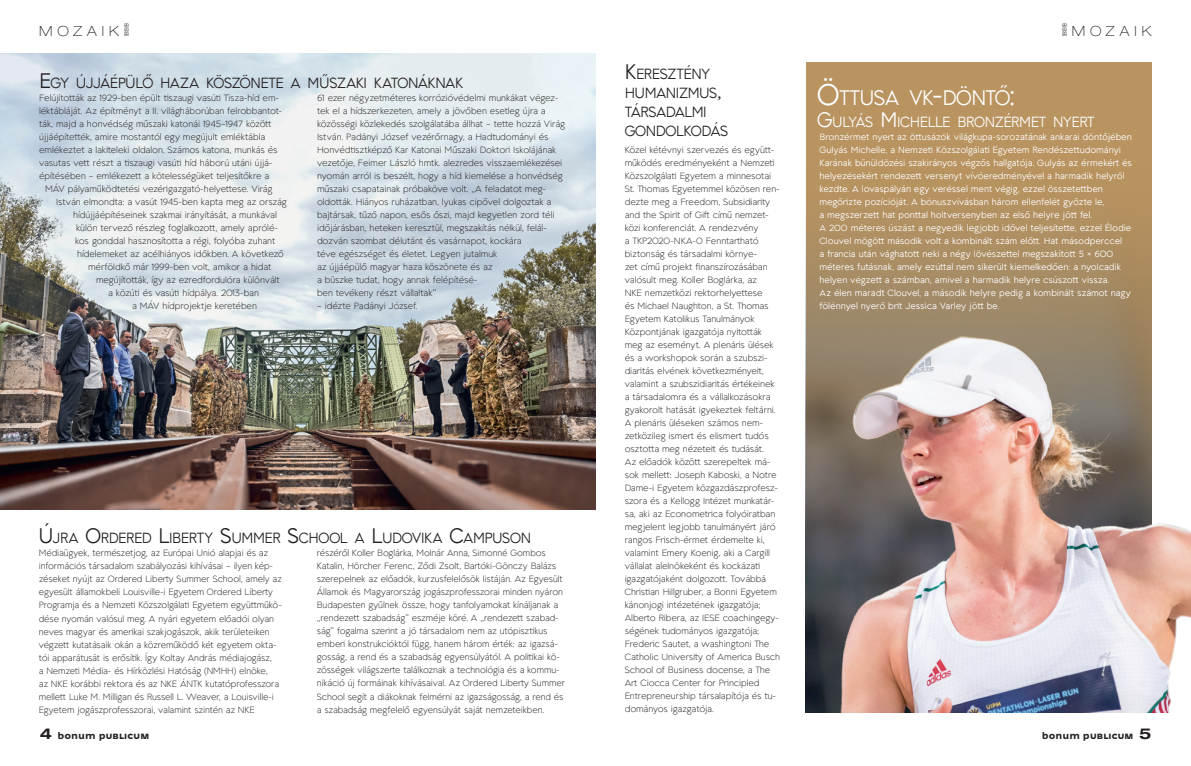
<style>
.page{position:relative;width:1191px;height:766px;background:#fff}
.page>*{position:absolute;margin:0;border:0;box-sizing:border-box;transform-origin:0 0}
.t1{font:21px "TG Aqsa Pro";letter-spacing:-.04em;color:#fff;scale:.95 1}
.t2{font:14.7px/19px "TG Aqsa Pro";letter-spacing:-.035em;color:#231f20;scale:.95 1}
.t3{font:14.7px "TG Aqsa Pro";letter-spacing:-.035em;color:#fff;scale:.95 1}
.t4{font:100 expanded 14px "Helvetica Neue LT Pro";letter-spacing:.355em;color:#231f20}
.t5{font:700 10px "Westeinde Caption";letter-spacing:.015em;color:#231f20}
.t6{font:300 9px/13px "TG Aqsa Pro";color:#231f20}
.t7{font:9px/13px "TG Aqsa Pro";letter-spacing:.01em;color:#fff}
.s1{font-size:21px}
.s2{font-family:"Helvetica Neue LT Pro";font-stretch:expanded;font-size:15px}
.s3{font-size:30px}
</style>
<div class="page">
<img style="left:0;top:54px;width:596px;height:455px">
<svg style="left:124px;top:23px;width:5px;height:13px"></svg>
<div style="left:805px;top:62px;width:346px;height:649px;background:#b99460"></div>
<img style="left:805px;top:182px;width:386px;height:529px">
<svg style="left:1062px;top:23px;width:5px;height:13px"></svg>
<p class="t4" style="left:39px;top:23px;width:81px">MOZAIK</p>
<p class="t2" style="left:39px;top:73px;width:448px"><span class="s1">E</span>GY ÚJJÁÉPÜLŐ HAZA KÖSZÖNETE A MŰSZAKI KATONÁKNAK</p>
<p class="t6" style="left:39px;top:91px;width:241px">Felújították az 1929-ben épült tiszaugi vasúti Tisza-híd em-</p>
<p class="t6" style="left:39px;top:104px;width:244px">léktábláját. Az építményt a II. világháborúban felrobbantot-</p>
<p class="t6" style="left:39px;top:117px;width:234px">ták, majd a honvédség műszaki katonái 1945–1947 között</p>
<p class="t6" style="left:39px;top:130px;width:227px">újjáépítették, amire mostantól egy megújult emléktábla</p>
<p class="t6" style="left:39px;top:143px;width:240px">emlékeztet a lakiteleki oldalon. Számos katona, munkás és</p>
<p class="t6" style="left:39px;top:156px;width:235px">vasutas vett részt a tiszaugi vasúti híd háború utáni újjá-</p>
<p class="t6" style="left:39px;top:169px;width:232px">építésében – emlékezett a kötelességüket teljesítőkre a</p>
<p class="t6" style="left:45px;top:182px;width:229px">MÁV pályaműködtetési vezérigazgató-helyettese. Virág</p>
<p class="t6" style="left:56px;top:195px;width:232px">István elmondta: a vasút 1945-ben kapta meg az ország</p>
<p class="t6" style="left:73px;top:208px;width:205px">hídújjáépítéseinek szakmai irányítását, a munkával</p>
<p class="t6" style="left:76px;top:221px;width:203px">külön tervező részleg foglalkozott, amely aprólé-</p>
<p class="t6" style="left:75px;top:234px;width:202px">kos gonddal hasznosította a régi, folyóba zuhant</p>
<p class="t6" style="left:77px;top:247px;width:208px">hídelemeket az acélhiányos időkben. A következő</p>
<p class="t6" style="left:88px;top:260px;width:185px">mérföldkő már 1999-ben volt, amikor a hidat</p>
<p class="t6" style="left:96px;top:273px;width:185px">megújították, így az ezredfordulóra különvált</p>
<p class="t6" style="left:108px;top:286px;width:152px">a közúti és vasúti hídpálya. 2013-ban</p>
<p class="t6" style="left:132px;top:299px;width:126px">a MÁV hídprojektje keretében</p>
<p class="t6" style="left:317px;top:91px;width:249px">61 ezer négyzetméteres korrózióvédelmi munkákat végez&shy;tek el a hídszerkezeten, amely a jövőben esetleg újra a közösségi közlekedés szolgálatába állhat – tette hozzá Virág István. Padányi József vezérőrnagy, a Hadtudományi és Honvédtisztképző Kar Katonai Műszaki Doktori Iskolájának vezetője, Feimer László hmtk. alezredes visszaemlékezései nyomán arról is beszélt, hogy a híd kiemelése a honvédség műszaki csapatainak próbaköve volt. „A feladatot meg&shy;oldották. Hiányos ruházatban, lyukas cipővel dolgoztak a bajtársak, tűző napon, esős őszi, majd kegyetlen zord téli időjárásban, heteken keresztül, megszakítás nélkül, felál&shy;dozván szombat délutánt és vasárnapot, kockára<br>téve egészséget és életet. Legyen jutalmuk<br>az újjáépülő magyar haza köszönete és az<br>a büszke tudat, hogy annak felépítésé-<br>ben tevékeny részt vállaltak”</p>
<p class="t6" style="left:317px;top:299px;width:102px">– idézte Padányi József.</p>
<p class="t2" style="left:39px;top:528px;width:520px"><span class="s1">Ú</span>JRA <span class="s1">O</span>RDERED <span class="s1">L</span>IBERTY <span class="s1">S</span>UMMER <span class="s1">S</span>CHOOL A <span class="s1">L</span>UDOVIKA <span class="s1">C</span>AMPUSON</p>
<p class="t6" style="left:39px;top:546px;width:245px">Médiaügyek, természetjog, az Európai Unió alapjai és az információs társadalom szabályozási kihívásai – ilyen kép&shy;zéseket nyújt az Ordered Liberty Summer School, amely az egyesült államokbeli Louisville-i Egyetem Ordered Liberty Programja és a Nemzeti Közszolgálati Egyetem együttműkö&shy;dése nyomán valósul meg. A nyári egyetem előadói olyan neves magyar és amerikai szakjogászok, akik területeiken végzett kutatásaik okán a közreműködő két egyetem okta&shy;tói apparátusát is erősítik. Így Koltay András médiajogász,<br>a Nemzeti Média- és Hírközlési Hatóság (NMHH) elnöke,<br>az NKE korábbi rektora és az NKE ÁNTK kutatóprofesszora mellett Luke M. Milligan és Russell L. Weaver, a Louisville-i Egyetem jogászprofesszorai, valamint szintén az NKE</p>
<p class="t6" style="left:317px;top:546px;width:249px">részéről Koller Boglárka, Molnár Anna, Simonné Gombos Katalin, Hörcher Ferenc, Ződi Zsolt, Bartóki-Gönczy Balázs szerepelnek az előadók, kurzusfelelősök listáján. Az Egyesült Államok és Magyarország jogászprofesszorai minden nyáron Budapesten gyűlnek össze, hogy tanfolyamokat kínáljanak a „rendezett szabadság” eszméje köré. A „rendezett szabad&shy;ság” fogalma szerint a jó társadalom nem az utópisztikus emberi konstrukcióktól függ, hanem három érték: az igazsá&shy;gosság, a rend és a szabadság egyensúlyától. A politikai kö&shy;zösségek világszerte találkoznak a technológia és a kommu&shy;nikáció új formáinak kihívásaival. Az Ordered Liberty Summer School segít a diákoknak felmérni az igazságosság, a rend és a szabadság megfelelő egyensúlyát saját nemzeteikben.</p>
<p class="t5" style="left:40px;top:727px;width:111px"><span class="s2">4</span> bonum publicum</p>
<p class="t2" style="left:624px;top:65px;width:111px"><span class="s1">K</span>ERESZTÉNY<br>HUMANIZMUS<span class="s1">,<br></span>TÁRSADALMI<br>GONDOLKODÁS</p>
<p class="t6" style="left:624px;top:143px;width:157px">Közel kétévnyi szervezés és együtt&shy;működés eredményeként a Nemzeti Közszolgálati Egyetem a minnesotai St. Thomas Egyetemmel közösen ren&shy;dezte meg a Freedom, Subsidiarity and the Spirit of Gift című nemzet&shy;közi konferenciát. A rendezvény<br>a TKP2020-NKA-0 Fenntartható biztonság és társadalmi környe-<br>zet című projekt finanszírozásában valósult meg. Koller Boglárka, az<br>NKE nemzetközi rektorhelyettese<br>és Michael Naughton, a St. Thomas Egyetem Katolikus Tanulmányok Központjának igazgatója nyitották meg az eseményt. A plenáris ülések és a workshopok során a szubszi&shy;diaritás elvének következményeit, valamint a szubszidiaritás értékeinek a társadalomra és a vállalkozásokra gyakorolt hatását igyekeztek feltárni.<br>A plenáris üléseken számos nem&shy;zetközileg ismert és elismert tudós osztotta meg nézeteit és tudását.<br>Az előadók között szerepeltek má&shy;sok mellett: Joseph Kaboski, a Notre Dame-i Egyetem közgazdászprofesz&shy;szora és a Kellogg Intézet munkatár&shy;sa, aki az Econometrica folyóiratban megjelent legjobb tanulmányért járó rangos Frisch-érmet érdemelte ki, valamint Emery Koenig, aki a Cargill vállalat alelnökeként és kockázati igazgatójaként dolgozott. Továbbá Christian Hillgruber, a Bonni Egyetem kánonjogi intézetének igazgatója; Alberto Ribera, az IESE coachingegy&shy;ségének tudományos igazgatója; Frederic Sautet, a washingtoni The Catholic University of America Busch School of Business docense, a The Art Ciocca Center for Principled Entrepreneurship társalapítója és tu&shy;dományos igazgatója.</p>
<p class="t4" style="left:1071px;top:23px;width:81px">MOZAIK</p>
<p class="t1" style="left:817px;top:84px;width:210px"><span class="s3">Ö</span>TTUSA VK<span class="s3">-</span>DÖNTŐ<span class="s3">:</span></p>
<p class="t3" style="left:817px;top:112px;width:294px"><span class="s1">G</span>ULYÁS <span class="s1">M</span>ICHELLE BRONZÉRMET NYERT</p>
<p class="t7" style="left:819px;top:130px;width:314px">Bronzérmet nyert az öttusázók világkupa-sorozatának ankarai döntőjében Gulyás Michelle, a Nemzeti Közszolgálati Egyetem Rendészettudományi Karának bűnüldözési szakirányos végzős hallgatója. Gulyás az érmekért és helyezésekért rendezett versenyt vívóeredményével a harmadik helyről kezdte. A lovaspályán egy veréssel ment végig, ezzel összetettben megőrizte pozícióját. A bónuszvívásban három ellenfelét győzte le,<br>a megszerzett hat ponttal holtversenyben az első helyre jött fel.<br>A 200 méteres úszást a negyedik legjobb idővel teljesítette, ezzel Élodie Clouvel mögött második volt a kombinált szám előtt. Hat másodperccel<br>a francia után vághatott neki a négy lövészettel megszakított 5 × 600 méteres futásnak, amely ezúttal nem sikerült kiemelkedően: a nyolcadik helyen végzett a számban, amivel a harmadik helyre csúszott vissza.<br>Az élen maradt Clouvel, a második helyre pedig a kombinált számot nagy fölénnyel nyerő brit Jessica Varley jött be.</p>
<p class="t5" style="left:1041px;top:727px;width:111px">bonum publicum <span class="s2">5</span></p>
</div>
